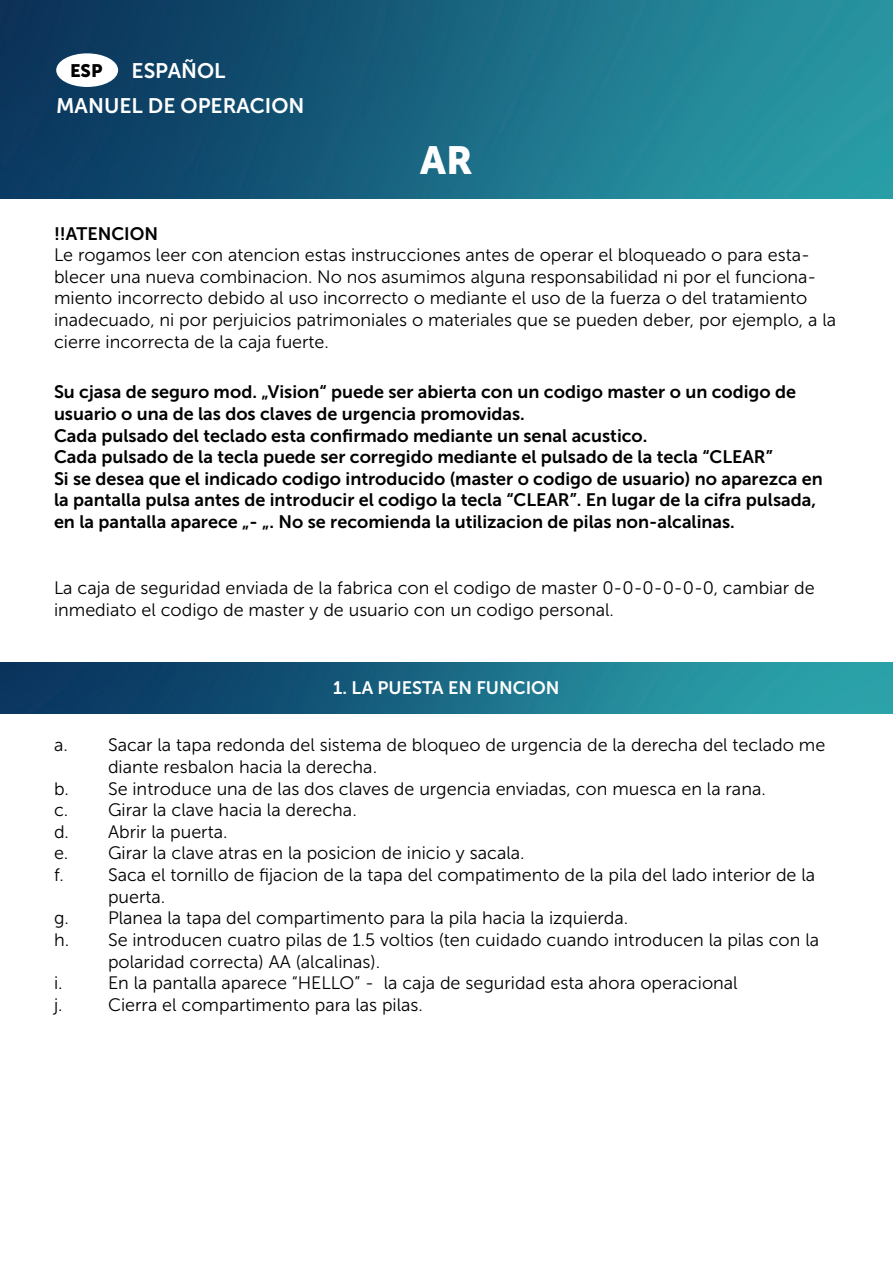
<style>
.page{position:relative;width:893px;height:1263px;background:#fff}
.page>*{position:absolute;margin:0;border:0;box-sizing:border-box;transform-origin:0 0}
.t1{font:39px "Museo Sans 900";color:#fff}
.t2{font:21px/35.4px "Museo Sans 700";color:#fff;text-align:center}
.t3{font:18px/21.6px "Museo Sans 300";color:#000}
.t4{font:18px/21.6px "Museo Sans 700";color:#000}
.t5{font:18px "Museo Sans 700";color:#fff}
.t6{font:18px "Museo Sans 900";color:#000}
</style>
<div class="page">
<img style="left:0;top:0;width:893px;height:199px">
<div style="left:56px;top:53px;width:62px;height:34px;background:#fff;border-radius:50%"></div>
<img style="left:0;top:662px;width:893px;height:51px">
<p class="t2" style="left:56px;top:53px;width:250px">ESPAÑOL<br>MANUEL DE OPERACION</p>
<p class="t6" style="left:70px;top:60px;width:34px">ESP</p>
<p class="t4" style="left:54px;top:223px;width:106px">!!ATENCION</p>
<h1 class="t1" style="left:420px;top:138px;width:54px">AR</h1>
<p class="t3" style="left:54px;top:244px;width:784px">Le rogamos leer con atencion estas instrucciones antes de operar el bloqueado o para esta&shy;blecer una nueva combinacion. No nos asumimos alguna responsabilidad ni por el funciona&shy;miento incorrecto debido al uso incorrecto o mediante el uso de la fuerza o del tratamiento inadecuado, ni por perjuicios patrimoniales o materiales que se pueden deber, por ejemplo, a la cierre incorrecta de la caja fuerte.</p>
<p class="t4" style="left:54px;top:381px;width:770px">Su cjasa de seguro mod. „Vision“ puede ser abierta con un codigo master o un codigo de usuario o una de las dos claves de urgencia promovidas.<br>Cada pulsado del teclado esta confirmado mediante un senal acustico.<br>Cada pulsado de la tecla puede ser corregido mediante el pulsado de la tecla “CLEAR”<br>Si se desea que el indicado codigo introducido (master o codigo de usuario) no aparezca en la pantalla pulsa antes de introducir el codigo la tecla “CLEAR”. En lugar de la cifra pulsada, en la pantalla aparece „- „. No se recomienda la utilizacion de pilas non-alcalinas.</p>
<p class="t3" style="left:54px;top:577px;width:762px">La caja de seguridad enviada de la fabrica con el codigo de master 0-0-0-0-0-0, cambiar de inmediato el codigo de master y de usuario con un codigo personal.</p>
<p class="t5" style="left:333px;top:678px;width:228px">1. LA PUESTA EN FUNCION</p>
<p class="t3" style="left:54px;top:735px;width:773px">a. Sacar la tapa redonda del sistema de bloqueo de urgencia de la derecha del teclado me</p>
<p class="t3" style="left:108px;top:756px;width:271px">diante resbalon hacia la derecha.</p>
<p class="t3" style="left:54px;top:778px;width:713px">b. Se introduce una de las dos claves de urgencia enviadas, con muesca en la rana.</p>
<p class="t3" style="left:54px;top:799px;width:304px">c. Girar la clave hacia la derecha.</p>
<p class="t3" style="left:54px;top:821px;width:175px">d. Abrir la puerta.</p>
<p class="t3" style="left:54px;top:843px;width:472px">e. Girar la clave atras en la posicion de inicio y sacala.</p>
<p class="t3" style="left:54px;top:864px;width:12px">f.</p>
<p class="t3" style="left:108px;top:864px;width:709px">Saca el tornillo de fijacion de la tapa del compatimento de la pila del lado interior de la</p>
<p class="t3" style="left:108px;top:886px;width:59px">puerta.</p>
<p class="t3" style="left:54px;top:907px;width:576px">g. Planea la tapa del compartimento para la pila hacia la izquierda.</p>
<p class="t3" style="left:54px;top:929px;width:767px">h. Se introducen cuatro pilas de 1.5 voltios (ten cuidado cuando introducen la pilas con la</p>
<p class="t3" style="left:108px;top:951px;width:274px">polaridad correcta) AA (alcalinas).</p>
<p class="t3" style="left:54px;top:972px;width:10px">i.</p>
<p class="t3" style="left:108px;top:972px;width:631px">En la pantalla aparece “HELLO” - la caja de seguridad esta ahora operacional</p>
<p class="t3" style="left:54px;top:994px;width:10px">j.</p>
<p class="t3" style="left:108px;top:994px;width:317px">Cierra el compartimento para las pilas.</p>
</div>
